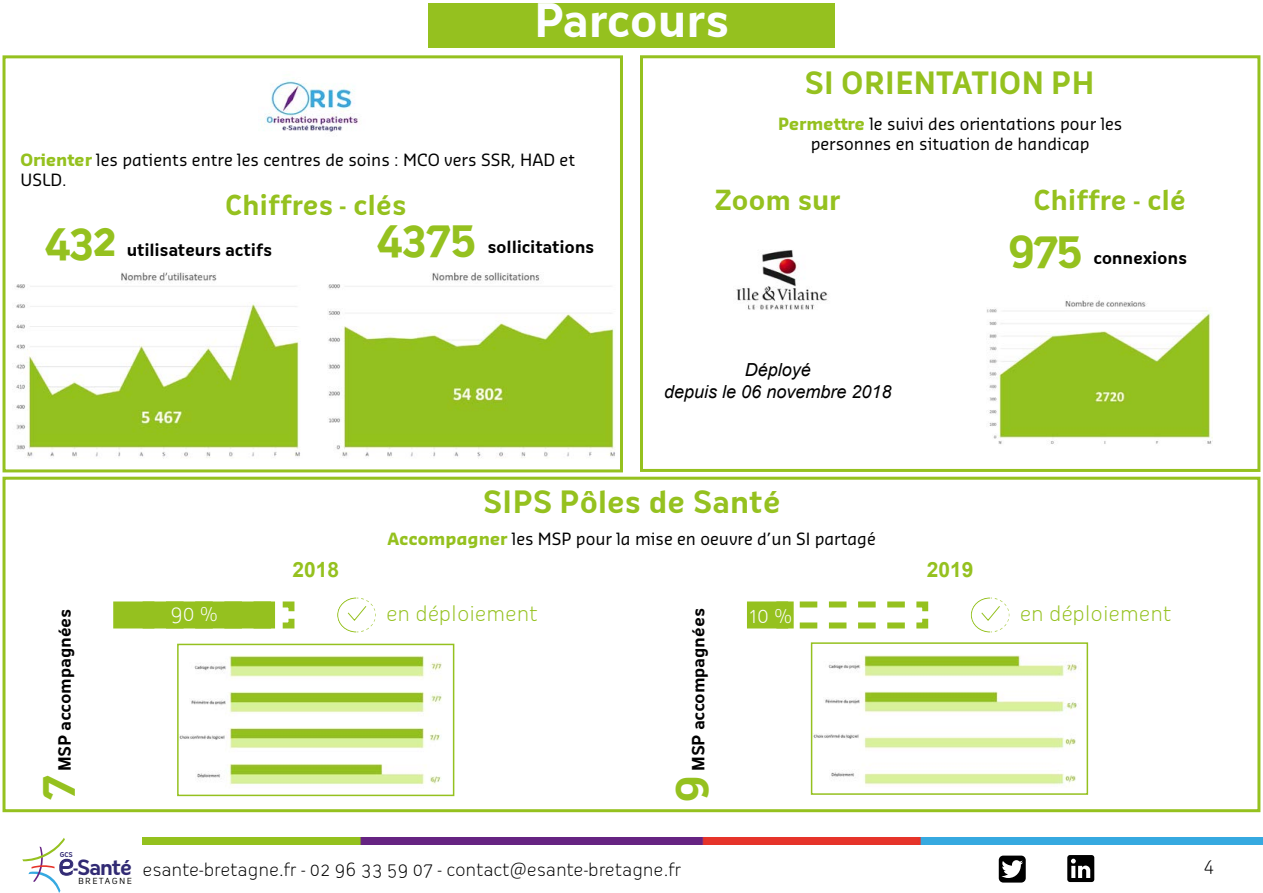
<style>
.page{position:relative;width:1263px;height:893px;background:#fff}
.page>*{position:absolute;margin:0;border:0;box-sizing:border-box;transform-origin:0 0}
.t1{font:700 45px "Oceania";letter-spacing:-.025em;color:#fdfeff}
.t2{font:700 42.9px "Oceania";letter-spacing:-.07em;color:#95c11f}
.t3{font:700 30px "Oceania";color:#95c11f}
.t4{font:700 27px "Oceania";letter-spacing:-.01em;color:#95c11f}
.t5{font:300 21px "Oceania";letter-spacing:-.005em;color:#95c11f}
.t6{font:700 21px "Arial";color:#95c11f}
.t7{font:300 21px "Oceania";color:#fdfeff}
.t8{font:700 20.4px "Oceania";letter-spacing:-.06em;color:#312a74}
.t9{font:300 18px "Oceania";letter-spacing:-.005em;color:#000}
.t10{font:italic 18px/21.6px "Arial";color:#000;text-align:center}
.t11{font:16.5px/19.8px "Sansa Pro";color:#000}
.t12{font:700 16.5px "Oceania";letter-spacing:-.01em;color:#000}
.t13{font:8.25px "Oceania";letter-spacing:.15em;color:#000;scale:1.09 1}
.t14{font:700 6.45px "Oceania";color:#312a74}
.s1{font-weight:700;color:#95c11f}
.s2{font-weight:400;font-size:29.55px}
</style>
<div class="page">
<div style="left:3px;top:477px;width:1257px;height:335px;border:3px solid #95c11f"></div>
<div style="left:3px;top:55px;width:620px;height:417px;border:3px solid #95c11f"></div>
<img style="left:261px;top:79px;width:97px;height:53px">
<img style="left:16px;top:272px;width:284px;height:187px">
<div style="left:428px;top:3px;width:407px;height:45px;background:#95c11f"></div>
<div style="left:640px;top:55px;width:620px;height:417px;border:3px solid #95c11f"></div>
<svg style="left:140px;top:601px;width:155px;height:28px"></svg>
<div style="left:113px;top:601px;width:162px;height:27px;background:#95c11f"></div>
<svg style="left:773px;top:601px;width:156px;height:28px"></svg>
<div style="left:747px;top:601px;width:47px;height:27px;background:#95c11f"></div>
<svg style="left:337px;top:597px;width:39px;height:36px"></svg>
<svg style="left:971px;top:597px;width:38px;height:36px"></svg>
<img style="left:180px;top:655px;width:262px;height:133px">
<div style="left:177px;top:644px;width:277px;height:152px;border:2px solid #95c11f"></div>
<img style="left:814px;top:655px;width:263px;height:132px">
<div style="left:811px;top:642px;width:277px;height:153px;border:2px solid #95c11f"></div>
<img style="left:736px;top:250px;width:93px;height:60px">
<img style="left:987px;top:300px;width:225px;height:144px">
<img style="left:328px;top:272px;width:287px;height:187px">
<img style="left:142px;top:838px;width:1121px;height:6px">
<svg style="left:22px;top:838px;width:51px;height:55px"></svg>
<svg style="left:999px;top:856px;width:27px;height:26px"></svg>
<svg style="left:1067px;top:855px;width:27px;height:27px"></svg>
<h1 class="t1" style="left:534px;top:-6px;width:197px">Parcours</h1>
<h3 class="t3" style="left:804px;top:65px;width:292px">SI ORIENTATION PH</h3>
<p class="t11" style="left:20px;top:150px;width:556px"><span class="s1">Orienter</span> les patients entre les centres de soins : MCO vers SSR, HAD et<br>USLD.</p>
<h3 class="t4" style="left:225px;top:189px;width:183px">Chiffres - clés</h3>
<h2 class="t2" style="left:44px;top:214px;width:75px">432</h2>
<h2 class="t2" style="left:376px;top:212px;width:103px">4375</h2>
<p class="t12" style="left:487px;top:238px;width:108px">sollicitations</p>
<p class="t12" style="left:127px;top:240px;width:147px">utilisateurs actifs</p>
<p class="t11" style="left:778px;top:113px;width:346px;text-align:center"><span class="s1">Permettre</span> le suivi des orientations pour les personnes en situation de handicap</p>
<h3 class="t4" style="left:715px;top:184px;width:127px">Zoom sur</h3>
<h3 class="t4" style="left:1033px;top:184px;width:154px">Chiffre - clé</h3>
<h2 class="t2" style="left:1007px;top:223px;width:77px">975</h2>
<p class="t12" style="left:1093px;top:248px;width:95px">connexions</p>
<p class="t10" style="left:664px;top:359px;width:229px">Déployé<br>depuis le 06 novembre 2018</p>
<p class="t12" style="left:55px;top:771px;width:164px;rotate:-90deg">MSP accompagnées</p>
<h2 class="t2" style="left:30px;top:801px;width:28px;rotate:-90deg">7</h2>
<h3 class="t3" style="left:483px;top:484px;width:299px">SIPS Pôles de Santé</h3>
<p class="t11" style="left:387px;top:528px;width:490px"><span class="s1">Accompagner</span> les MSP pour la mise en oeuvre d’un SI partagé</p>
<p class="t6" style="left:292px;top:555px;width:48px">2018</p>
<p class="t6" style="left:927px;top:555px;width:48px">2019</p>
<p class="t7" style="left:170px;top:601px;width:49px">90 %</p>
<p class="t5" style="left:386px;top:601px;width:153px">en déploiement</p>
<p class="t7" style="left:749px;top:603px;width:45px">10 %</p>
<p class="t5" style="left:1020px;top:601px;width:153px">en déploiement</p>
<p class="t12" style="left:689px;top:771px;width:164px;rotate:-90deg">MSP accompagnées</p>
<h2 class="t2" style="left:663px;top:803px;width:29px;rotate:-90deg">9</h2>
<p class="t14" style="left:60px;top:851px;width:15px">GCS</p>
<p class="t8" style="left:58px;top:855px;width:76px"><span class="s2">e</span>-Santé</p>
<p class="t13" style="left:78px;top:876px;width:51px">BRETAGNE</p>
<p class="t9" style="left:142px;top:859px;width:540px">esante-bretagne.fr - 02 96 33 59 07 - contact@esante-bretagne.fr</p>
<p class="t9" style="left:1203px;top:855px;width:12px">4</p>
</div>
